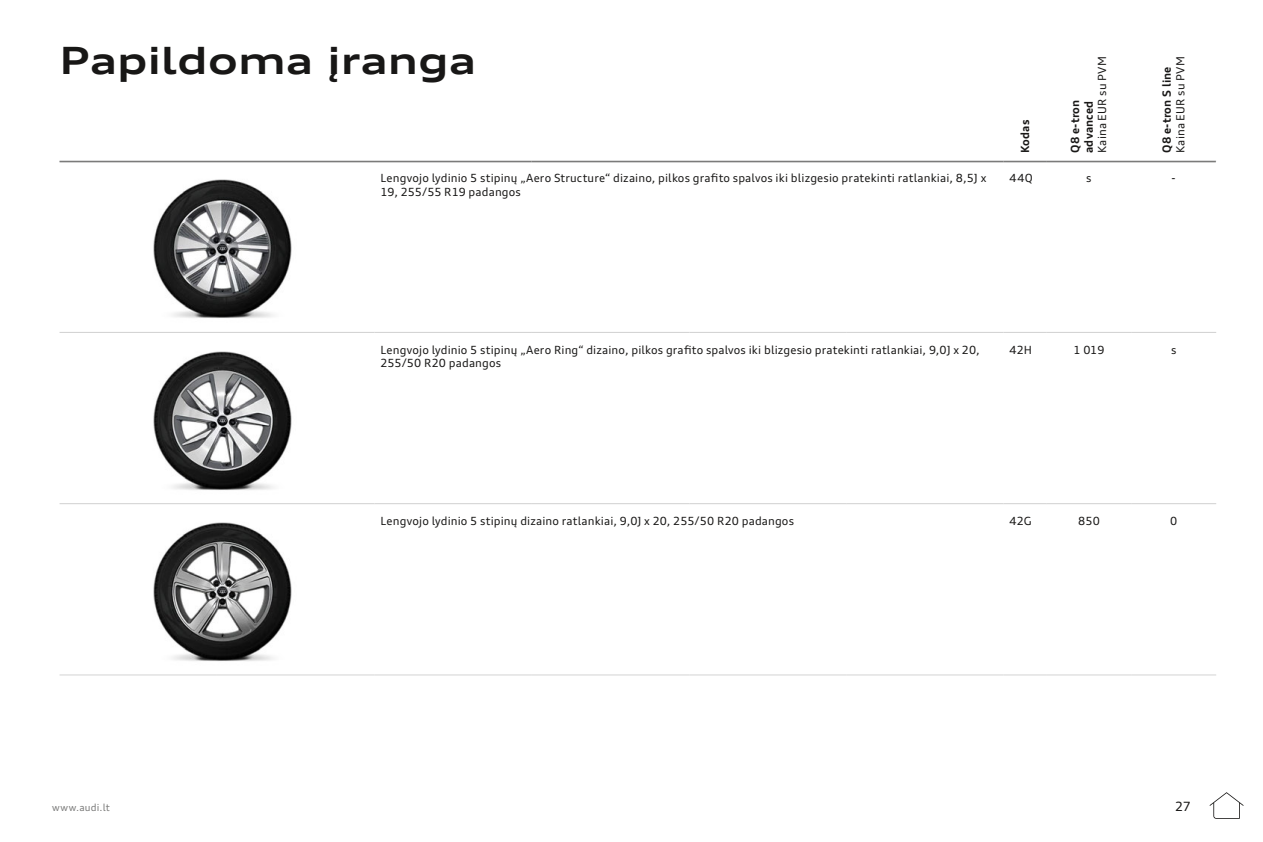
<style>
.page{position:relative;width:1263px;height:842px;background:#fff}
.page>*{position:absolute;margin:0;border:0;box-sizing:border-box;transform-origin:0 0}
.t1{font:700 expanded 37.5px "Audi Type";letter-spacing:.005em;color:#181716}
.t2{font:12.75px "Audi Type";color:#181716}
.t3{font:11.25px/13.5px "Audi Type";letter-spacing:.01em;color:#181716}
.t4{font:700 11.25px/13.5px "Audi Type";letter-spacing:.015em;color:#181716}
.t5{font:9.75px "Audi Type";letter-spacing:.015em;color:#7b7b7a}
</style>
<div class="page">
<svg style="left:1209px;top:792px;width:35px;height:27px"></svg>
<hr style="left:60px;top:332px;width:157px;height:1px;background:#d0d0d0">
<hr style="left:217px;top:332px;width:157px;height:1px;background:#d0d0d0">
<hr style="left:374px;top:332px;width:158px;height:1px;background:#d0d0d0">
<hr style="left:532px;top:332px;width:157px;height:1px;background:#d0d0d0">
<hr style="left:689px;top:332px;width:158px;height:1px;background:#d0d0d0">
<hr style="left:847px;top:332px;width:156px;height:1px;background:#d0d0d0">
<hr style="left:1003px;top:332px;width:44px;height:1px;background:#d0d0d0">
<hr style="left:1047px;top:332px;width:84px;height:1px;background:#d0d0d0">
<hr style="left:1131px;top:332px;width:85px;height:1px;background:#d0d0d0">
<hr style="left:60px;top:503px;width:157px;height:1px;background:#d0d0d0">
<hr style="left:217px;top:503px;width:157px;height:1px;background:#d0d0d0">
<hr style="left:374px;top:503px;width:158px;height:1px;background:#d0d0d0">
<hr style="left:532px;top:503px;width:157px;height:1px;background:#d0d0d0">
<hr style="left:689px;top:503px;width:158px;height:1px;background:#d0d0d0">
<hr style="left:847px;top:503px;width:156px;height:1px;background:#d0d0d0">
<hr style="left:1003px;top:503px;width:44px;height:1px;background:#d0d0d0">
<hr style="left:1047px;top:503px;width:84px;height:1px;background:#d0d0d0">
<hr style="left:1131px;top:503px;width:85px;height:1px;background:#d0d0d0">
<hr style="left:60px;top:675px;width:157px;height:1px;background:#d4d4d4">
<hr style="left:217px;top:675px;width:157px;height:1px;background:#d4d4d4">
<hr style="left:374px;top:675px;width:158px;height:1px;background:#d4d4d4">
<hr style="left:532px;top:675px;width:157px;height:1px;background:#d4d4d4">
<hr style="left:689px;top:675px;width:158px;height:1px;background:#d4d4d4">
<hr style="left:847px;top:675px;width:156px;height:1px;background:#d4d4d4">
<hr style="left:1003px;top:675px;width:44px;height:1px;background:#d4d4d4">
<hr style="left:1047px;top:675px;width:84px;height:1px;background:#d4d4d4">
<hr style="left:1131px;top:675px;width:85px;height:1px;background:#d4d4d4">
<img style="left:153px;top:179px;width:139px;height:139px">
<img style="left:153px;top:351px;width:139px;height:139px">
<img style="left:153px;top:522px;width:139px;height:139px">
<hr style="left:60px;top:161px;width:471px;height:1px;background:#7b7b7a">
<hr style="left:531px;top:161px;width:472px;height:1px;background:#7b7b7a">
<hr style="left:1003px;top:161px;width:43px;height:1px;background:#7b7b7a">
<hr style="left:1046px;top:161px;width:85px;height:1px;background:#7b7b7a">
<hr style="left:1131px;top:161px;width:85px;height:1px;background:#7b7b7a">
<h1 class="t1" style="left:60px;top:37px;width:418px">Papildoma įranga</h1>
<p class="t4" style="left:1018px;top:153px;width:35px;rotate:-90deg">Kodas</p>
<p class="t3" style="left:1095px;top:153px;width:98px;rotate:-90deg">Kaina EUR su PVM</p>
<p class="t4" style="left:1160px;top:153px;width:88px;rotate:-90deg">Q8 e-tron S line</p>
<p class="t3" style="left:1173px;top:153px;width:98px;rotate:-90deg">Kaina EUR su PVM</p>
<p class="t4" style="left:1068px;top:153px;width:55px;rotate:-90deg">Q8 e-tron advanced</p>
<p class="t3" style="left:380px;top:171px;width:607px">Lengvojo lydinio 5 stipinų „Aero Structure“ dizaino, pilkos grafito spalvos iki blizgesio pratekinti ratlankiai, 8,5J x<br>19, 255/55 R19 padangos</p>
<p class="t3" style="left:1009px;top:171px;width:25px">44Q</p>
<p class="t3" style="left:1086px;top:171px;width:7px">s</p>
<p class="t3" style="left:1171px;top:171px;width:6px">-</p>
<p class="t3" style="left:380px;top:343px;width:601px">Lengvojo lydinio 5 stipinų „Aero Ring“ dizaino, pilkos grafito spalvos iki blizgesio pratekinti ratlankiai, 9,0J x 20,<br>255/50 R20 padangos</p>
<p class="t3" style="left:1009px;top:343px;width:24px">42H</p>
<p class="t3" style="left:1073px;top:343px;width:32px">1 019</p>
<p class="t3" style="left:1171px;top:343px;width:7px">s</p>
<p class="t3" style="left:380px;top:514px;width:415px">Lengvojo lydinio 5 stipinų dizaino ratlankiai, 9,0J x 20, 255/50 R20 padangos</p>
<p class="t3" style="left:1009px;top:514px;width:24px">42G</p>
<p class="t3" style="left:1078px;top:514px;width:23px">850</p>
<p class="t3" style="left:1170px;top:514px;width:9px">0</p>
<p class="t5" style="left:52px;top:801px;width:59px">www.audi.lt</p>
<p class="t2" style="left:1175px;top:798px;width:17px">27</p>
</div>
